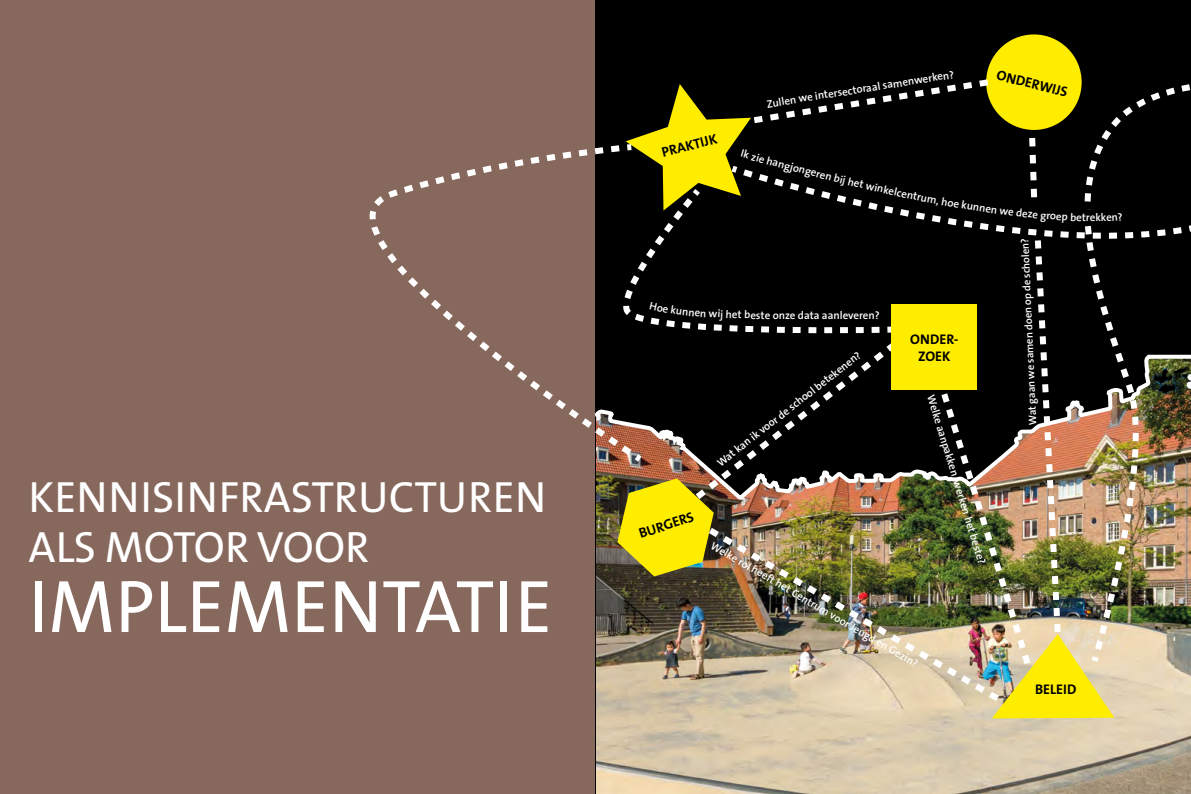
<style>
.page{position:relative;width:1191px;height:794px;background:#fff}
.page>*{position:absolute;margin:0;border:0;box-sizing:border-box;transform-origin:0 0}
.t1{font:75px "The Sans B5 Plain";color:#fff}
.t2{font:44px/50px "The Sans B5 Plain";color:#fff}
.t3{font:700 14px/16.8px "The Sans B7";color:#000;text-align:center}
.t4{font:600 11px "The Sans B6";color:#fff}
.t5{font:600 10.7px "The Sans B6";color:#fff}
.s1{font-family:"The Sans B5 Plain";font-weight:400}
</style>
<div class="page">
<div style="left:0;top:0;width:595px;height:794px;background:#87685d"></div>
<div style="left:595px;top:0;width:596px;height:794px;background:#000"></div>
<img style="left:596px;top:785px;width:595px;height:9px">
<svg style="left:596px;top:718px;width:595px;height:67px;background:#d1c2a8"></svg>
<div style="left:986px;top:34px;width:95px;height:96px;background:#ffed00;border-radius:50%"></div>
<img style="left:397px;top:56px;width:794px;height:662px">
<h2 class="t2" style="left:29px;top:474px;width:519px">KENNISINFRASTRUCTUREN<br>ALS MOTOR VOOR</h2>
<h1 class="t1" style="left:29px;top:568px;width:525px">IMPLEMENTATIE</h1>
<p class="t3" style="left:660px;top:144px;width:58px;rotate:-14deg">PRAKTIJK</p>
<p class="t4" style="left:766px;top:98px;width:191px;rotate:-9deg">Zullen we intersectoraal samenwerken?</p>
<p class="t4" style="left:760px;top:153px;width:43px;rotate:15deg">e hangjo</p>
<p class="t4" style="left:800px;top:163px;width:49px;rotate:14deg">ngeren bij</p>
<p class="t4" style="left:849px;top:175px;width:52px;rotate:13deg">het winkel</p>
<p class="t4" style="left:898px;top:187px;width:22px;rotate:12deg">cent</p>
<p class="t4" style="left:937px;top:195px;width:25px;rotate:10deg">, hoe</p>
<p class="t3" style="left:999px;top:67px;width:74px;rotate:14deg">ONDERWIJS</p>
<p class="t3" style="left:637px;top:526px;width:59px;rotate:-18deg">BURGERS</p>
<p class="t4" style="left:717px;top:308px;width:26px;rotate:2deg">ij het</p>
<p class="t4" style="left:744px;top:309px;width:36px;rotate:1deg">beste o</p>
<p class="t4" style="left:778px;top:309px;width:102px">nze data aanleveren?</p>
<p class="t3" style="left:910px;top:331px;width:50px">ONDER-<br>ZOEK</p>
<p class="t4" style="left:715px;top:459px;width:181px;rotate:-38deg">Wat kan ik voor de school betekenen?</p>
<p class="t4" style="left:936px;top:393px;width:178px;rotate:73deg">Welke aanpakken werken het beste?</p>
<p class="t4" style="left:714px;top:540px;width:239px;rotate:30deg">Welke rol heeft het Centrum voor Jeugd en Gezin<span class="s1">?</span></p>
<p class="t5" style="left:1026px;top:425px;width:188px;rotate:-92deg">Wat gaan we samen doen op de scholen?</p>
<p class="t3" style="left:1035px;top:681px;width:43px">BELEID</p>
<p class="t4" style="left:1095px;top:212px;width:7px">k</p>
</div>
